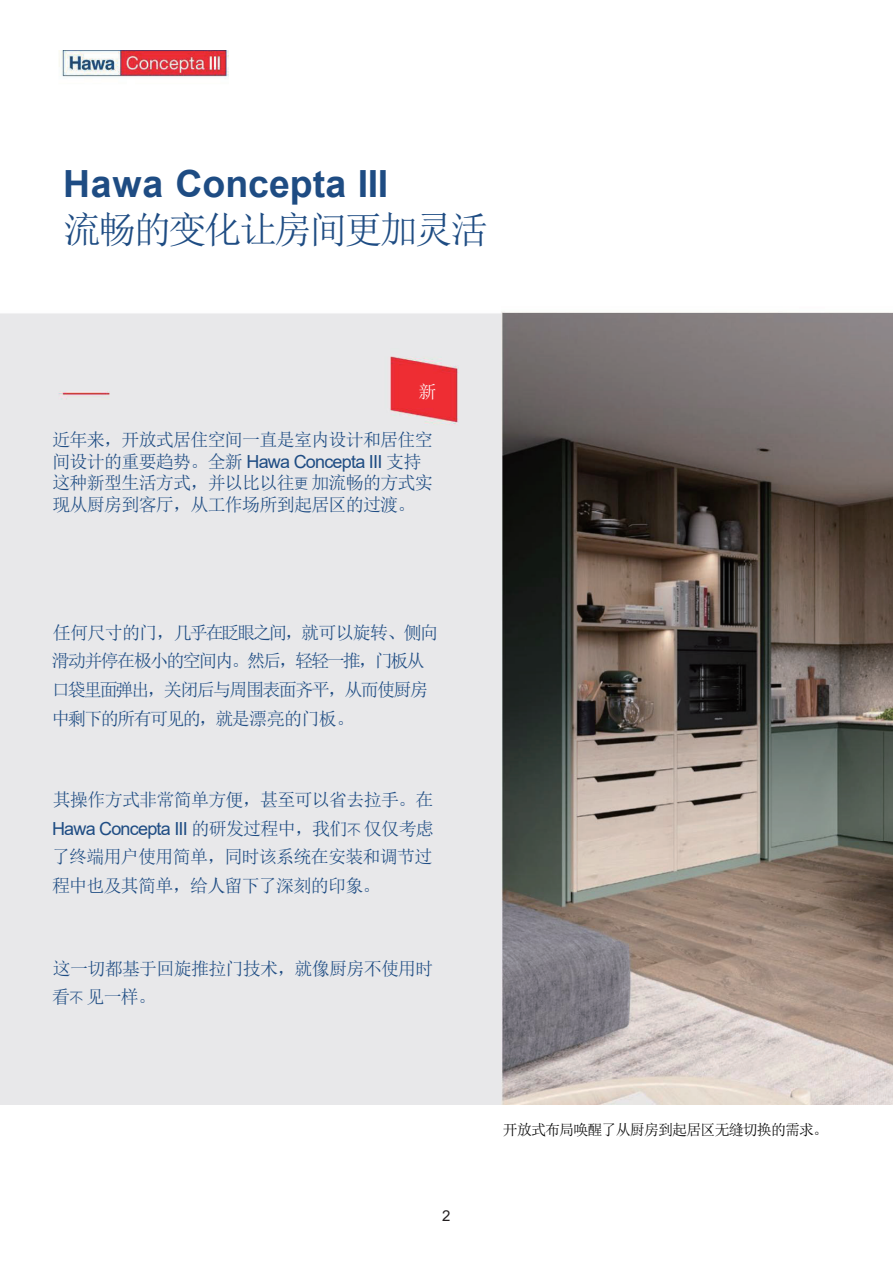
<style>
.page{position:relative;width:893px;height:1263px;background:#fff}
.page>*{position:absolute;margin:0;border:0;box-sizing:border-box;transform-origin:0 0}
.t1{font:700 37.5px "Arial";color:#1e4c83}
.t2{font:37.5px "Sim Sun";letter-spacing:-.06em;color:#1e4c83}
.t3{font:18px/28.8px "Sim Sun";letter-spacing:-.04em;color:#1e4c83}
.t4{font:18px/28.8px "Sim Sun";letter-spacing:-.09em;color:#1e4c83}
.t5{font:18px "Arial";letter-spacing:-.045em;color:#1e4c83}
.t6{font:18px "Sim Sun";color:#fff}
.t7{font:15px "Sim Sun";letter-spacing:-.06em;color:#030303}
.t8{font:15px "Arial";color:#231f20}
.s1{font-family:"Sim Sun"}
.s2{font-family:"Microsoft Jheng Hei UI Regular";font-size:14.25px}
</style>
<div class="page">
<img style="left:0;top:51px;width:893px;height:1054px">
<h1 class="t1" style="left:63px;top:157px;width:327px">Hawa Concepta III</h1>
<h1 class="t2" style="left:63px;top:211px;width:426px">流畅的变化让房间更加灵活</h1>
<p class="t6" style="left:418px;top:382px;width:20px">新</p>
<p class="t3" style="left:52px;top:425px;width:382px">近年来，开放式居住空间一直是室内设计和居住空</p>
<p class="t5" style="left:52px;top:449px;width:370px"><span class="s1">间设计的重要趋势。全新</span> Hawa Concepta III <span class="s1">支持</span></p>
<p class="t3" style="left:52px;top:472px;width:382px;line-height:21.6px">这种新型生活方式，并以比以往<span class="s2">更</span>加流畅的方式实现从厨房到客厅，从工作场所到起居区的过渡。</p>
<p class="t4" style="left:52px;top:618px;width:388px">任何尺寸的门，几乎在眨眼之间，就可以旋转、侧向滑动并停在极小的空间内。然后，轻轻一推，门板从口袋里面弹出，关闭后与周围表面齐平，从而使厨房中剩下的所有可见的，就是漂亮的门板。</p>
<p class="t3" style="left:53px;top:785px;width:382px">其操作方式非常简单方便，甚至可以省去拉手。在</p>
<p class="t5" style="left:52px;top:816px;width:383px">Hawa Concepta III <span class="s1">的研发过程中，我们</span><span class="s2">不</span><span class="s1">仅仅考虑</span></p>
<p class="t3" style="left:52px;top:842px;width:382px">了终端用户使用简单，同时该系统在安装和调节过程中也及其简单，给人留下了深刻的印象。</p>
<p class="t3" style="left:52px;top:954px;width:383px">这一切都基于回旋推拉门技术，就像厨房不使用时看<span class="s2">不</span>见一样。</p>
<p class="t8" style="left:442px;top:1205px;width:10px">2</p>
<p class="t7" style="left:503px;top:1121px;width:327px">开放式布局唤醒了从厨房到起居区无缝切换的需求。</p>
</div>
